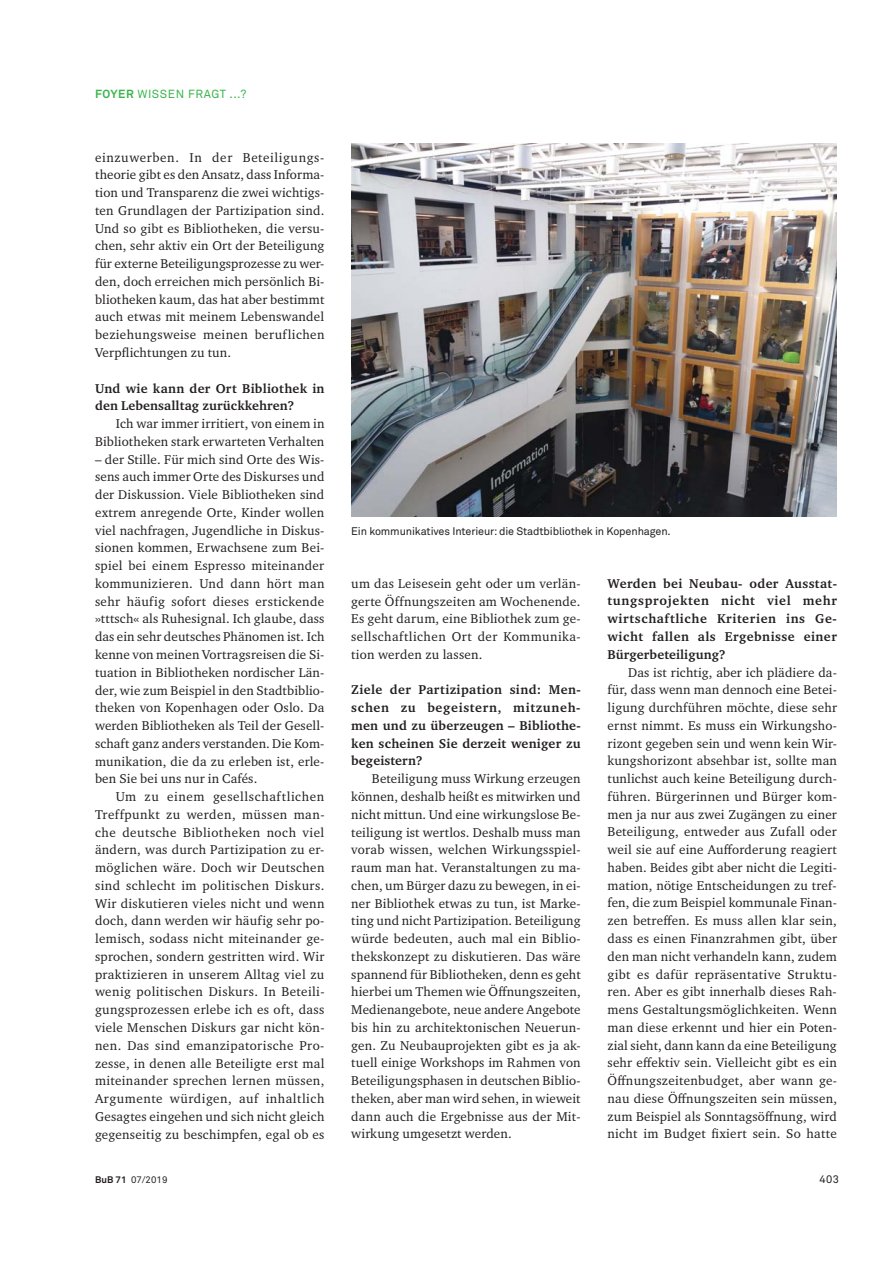
<style>
.page{position:relative;width:893px;height:1263px;background:#fff}
.page>*{position:absolute;margin:0;border:0;box-sizing:border-box;transform-origin:0 0}
.t1{font:13.05px/17.7px "Charter ITC Pro";letter-spacing:.015em;color:#231f20;text-align:justify}
.t2{font:700 13.05px/17.7px "Charter ITC Pro";letter-spacing:.02em;color:#231f20;text-align:justify}
.t3{font:11.7px "Akkurat Pro";letter-spacing:.05em;color:#3bb54b}
.t4{font:10.95px "Akkurat Pro";letter-spacing:-.01em;color:#231f20}
.t5{font:9.45px "Akkurat Pro Regular 2";letter-spacing:.01em;color:#231f20}
.s1{font-weight:700}
.s2{font-family:"Akkurat Pro Bold 2"}
</style>
<div class="page">
<img style="left:351px;top:144px;width:486px;height:373px">
<p class="t3" style="left:95px;top:89px;width:153px"><span class="s1">FOYER</span> WISSEN FRAGT ...?</p>
<p class="t1" style="left:95px;top:149px;width:231px">einzuwerben. In der Beteiligungs&shy;theorie gibt es den Ansatz, dass Informa&shy;tion und Transparenz die zwei wichtigs&shy;ten Grundlagen der Partizipation sind.<br>Und so gibt es Bibliotheken, die versu&shy;chen, sehr aktiv ein Ort der Beteiligung für externe Beteiligungsprozesse zu wer&shy;den, doch erreichen mich persönlich Bi&shy;bliotheken kaum, das hat aber bestimmt auch etwas mit meinem Lebenswandel beziehungsweise meinen beruflichen Verpflichtungen zu tun.</p>
<p class="t2" style="left:95px;top:380px;width:231px">Und wie kann der Ort Bibliothek in den Lebensalltag zurückkehren?</p>
<p class="t1" style="left:95px;top:415px;width:231px;text-align:right">Ich war immer irritiert, von einem in<br>Bibliotheken stark erwarteten Verhalten</p>
<p class="t1" style="left:95px;top:451px;width:231px">– der Stille. Für mich sind Orte des Wis&shy;sens auch immer Orte des Diskurses und der Diskussion. Viele Bibliotheken sind extrem anregende Orte, Kinder wollen viel nachfragen, Jugendliche in Diskus&shy;sionen kommen, Erwachsene zum Bei&shy;spiel bei einem Espresso miteinander kommunizieren. Und dann hört man sehr häufig sofort dieses erstickende »tttsch« als Ruhesignal. Ich glaube, dass das ein sehr deutsches Phänomen ist. Ich kenne von meinen Vortragsreisen die Si&shy;tuation in Bibliotheken nordischer Län&shy;der, wie zum Beispiel in den Stadtbiblio&shy;theken von Kopenhagen oder Oslo. Da werden Bibliotheken als Teil der Gesell&shy;schaft ganz anders verstanden. Die Kom&shy;munikation, die da zu erleben ist, erle&shy;ben Sie bei uns nur in Cafés.</p>
<p class="t1" style="left:95px;top:788px;width:231px;text-indent:21px">Um zu einem gesellschaftlichen Treffpunkt zu werden, müssen man&shy;che deutsche Bibliotheken noch viel ändern, was durch Partizipation zu er&shy;möglichen wäre. Doch wir Deutschen sind schlecht im politischen Diskurs.<br>Wir diskutieren vieles nicht und wenn doch, dann werden wir häufig sehr po&shy;lemisch, sodass nicht miteinander ge&shy;sprochen, sondern gestritten wird. Wir praktizieren in unserem Alltag viel zu wenig politischen Diskurs. In Beteili&shy;gungsprozessen erlebe ich es oft, dass viele Menschen Diskurs gar nicht kön&shy;nen. Das sind emanzipatorische Pro&shy;zesse, in denen alle Beteiligte erst mal miteinander sprechen lernen müssen, Argumente würdigen, auf inhaltlich Gesagtes eingehen und sich nicht gleich gegenseitig zu beschimpfen, egal ob es</p>
<p class="t4" style="left:351px;top:527px;width:321px">Ein kommunikatives Interieur: die Stadtbibliothek in Kopenhagen.</p>
<p class="t1" style="left:351px;top:575px;width:231px">um das Leisesein geht oder um verlän&shy;gerte Öffnungszeiten am Wochenende.<br>Es geht darum, eine Bibliothek zum ge&shy;sellschaftlichen Ort der Kommunika&shy;tion werden zu lassen.</p>
<p class="t2" style="left:351px;top:682px;width:231px">Ziele der Partizipation sind: Men&shy;schen zu begeistern, mitzuneh&shy;men und zu überzeugen – Bibliothe&shy;ken scheinen Sie derzeit weniger zu begeistern?</p>
<p class="t1" style="left:351px;top:770px;width:231px;text-indent:21px">Beteiligung muss Wirkung erzeugen können, deshalb heißt es mitwirken und nicht mittun. Und eine wirkungslose Be&shy;teiligung ist wertlos. Deshalb muss man vorab wissen, welchen Wirkungsspiel&shy;raum man hat. Veranstaltungen zu ma&shy;chen, um Bürger dazu zu bewegen, in ei&shy;ner Bibliothek etwas zu tun, ist Marke&shy;ting und nicht Partizipation. Beteiligung würde bedeuten, auch mal ein Biblio&shy;thekskonzept zu diskutieren. Das wäre spannend für Bibliotheken, denn es geht hierbei um Themen wie Öffnungszeiten, Medienangebote, neue andere Angebote bis hin zu architektonischen Neuerun&shy;gen. Zu Neubauprojekten gibt es ja ak&shy;tuell einige Workshops im Rahmen von Beteiligungsphasen in deutschen Biblio&shy;theken, aber man wird sehen, in wieweit dann auch die Ergebnisse aus der Mit&shy;wirkung umgesetzt werden.</p>
<p class="t2" style="left:607px;top:575px;width:231px">Werden bei Neubau- oder Ausstat&shy;tungsprojekten nicht viel mehr wirtschaftliche Kriterien ins Ge&shy;wicht fallen als Ergebnisse einer Bürgerbeteiligung?</p>
<p class="t1" style="left:607px;top:664px;width:231px;text-indent:21px">Das ist richtig, aber ich plädiere da&shy;für, dass wenn man dennoch eine Betei&shy;ligung durchführen möchte, diese sehr ernst nimmt. Es muss ein Wirkungsho&shy;rizont gegeben sein und wenn kein Wir&shy;kungshorizont absehbar ist, sollte man tunlichst auch keine Beteiligung durch&shy;führen. Bürgerinnen und Bürger kom&shy;men ja nur aus zwei Zugängen zu einer Beteiligung, entweder aus Zufall oder weil sie auf eine Aufforderung reagiert haben. Beides gibt aber nicht die Legiti&shy;mation, nötige Entscheidungen zu tref&shy;fen, die zum Beispiel kommunale Finan&shy;zen betreffen. Es muss allen klar sein, dass es einen Finanzrahmen gibt, über den man nicht verhandeln kann, zudem gibt es dafür repräsentative Struktu&shy;ren. Aber es gibt innerhalb dieses Rah&shy;mens Gestaltungsmöglichkeiten. Wenn man diese erkennt und hier ein Poten&shy;zial sieht, dann kann da eine Beteiligung sehr effektiv sein. Vielleicht gibt es ein Öffnungszeitenbudget, aber wann ge&shy;nau diese Öffnungszeiten sein müssen, zum Beispiel als Sonntagsöffnung, wird nicht im Budget fixiert sein. So hatte</p>
<p class="t5" style="left:95px;top:1174px;width:74px"><span class="s2">BuB 71</span> 07/2019</p>
<p class="t4" style="left:819px;top:1175px;width:21px">403</p>
</div>
